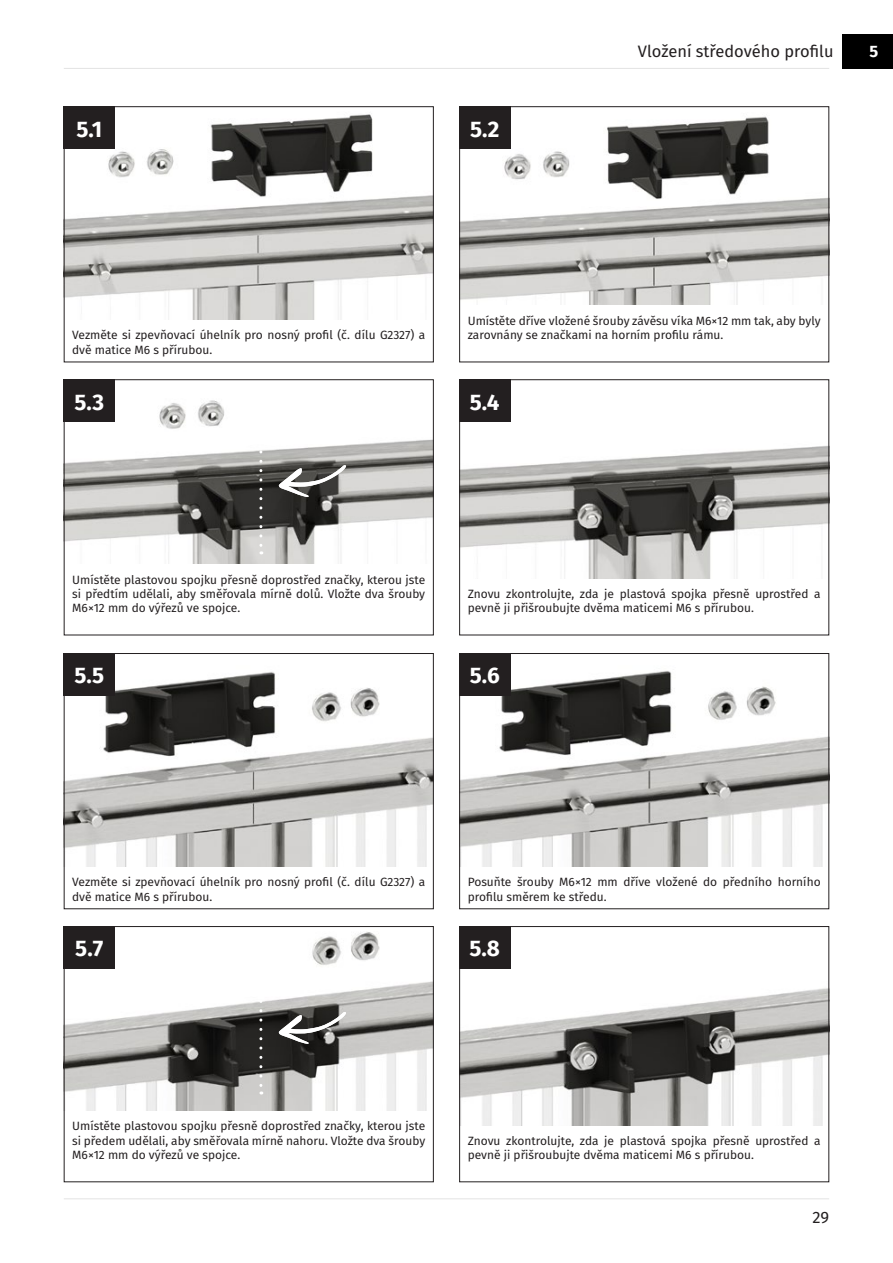
<style>
.page{position:relative;width:893px;height:1263px;background:#fff}
.page>*{position:absolute;margin:0;border:0;box-sizing:border-box;transform-origin:0 0}
.t1{font:700 22.5px "Fira Sans";color:#fff}
.t2{font:16.5px "Fira Sans";color:#231f20}
.t3{font:700 16.5px "Fira Sans";color:#fff}
.t4{font:12px/14.4px "Fira Sans";color:#231f20}
</style>
<div class="page">
<hr style="left:64px;top:1198px;width:765px;height:1px;background:#e3e3e3">
<img style="left:66px;top:114px;width:366px;height:206px">
<img style="left:66px;top:671px;width:366px;height:195px">
<img style="left:461px;top:108px;width:366px;height:197px">
<img style="left:461px;top:655px;width:366px;height:211px">
<img style="left:461px;top:381px;width:366px;height:197px">
<img style="left:461px;top:928px;width:366px;height:197px">
<img style="left:66px;top:439px;width:366px;height:125px">
<img style="left:66px;top:932px;width:366px;height:179px">
<img style="left:159px;top:400px;width:326px;height:32px">
<svg style="left:279px;top:1011px;width:67px;height:33px"></svg>
<svg style="left:279px;top:464px;width:67px;height:33px"></svg>
<div style="left:842px;top:34px;width:51px;height:34px;background:#000"></div>
<svg style="left:259px;top:452px;width:3px;height:102px"></svg>
<svg style="left:259px;top:992px;width:3px;height:102px"></svg>
<hr style="left:64px;top:68px;width:765px;height:1px;background:#e3e3e3">
<div style="left:459px;top:106px;width:370px;height:256px;border:1px solid #231f20"></div>
<div style="left:459px;top:653px;width:370px;height:256px;border:1px solid #231f20"></div>
<div style="left:459px;top:106px;width:51px;height:43px;background:#231f20"></div>
<div style="left:459px;top:653px;width:51px;height:43px;background:#231f20"></div>
<div style="left:459px;top:379px;width:370px;height:256px;border:1px solid #231f20"></div>
<div style="left:459px;top:926px;width:370px;height:256px;border:1px solid #231f20"></div>
<div style="left:459px;top:379px;width:51px;height:43px;background:#231f20"></div>
<div style="left:459px;top:926px;width:51px;height:43px;background:#231f20"></div>
<div style="left:64px;top:379px;width:370px;height:256px;border:1px solid #231f20"></div>
<div style="left:64px;top:926px;width:370px;height:256px;border:1px solid #231f20"></div>
<div style="left:64px;top:379px;width:51px;height:43px;background:#231f20"></div>
<div style="left:64px;top:926px;width:51px;height:43px;background:#231f20"></div>
<div style="left:64px;top:106px;width:370px;height:256px;border:1px solid #231f20"></div>
<div style="left:64px;top:653px;width:370px;height:256px;border:1px solid #231f20"></div>
<div style="left:64px;top:106px;width:51px;height:43px;background:#231f20"></div>
<div style="left:64px;top:653px;width:51px;height:43px;background:#231f20"></div>
<p class="t1" style="left:76px;top:110px;width:27px">5.1</p>
<p class="t1" style="left:470px;top:110px;width:31px">5.2</p>
<p class="t2" style="left:638px;top:38px;width:197px">Vložení středového profilu</p>
<p class="t3" style="left:869px;top:37px;width:10px">5</p>
<p class="t4" style="left:72px;top:328px;width:354px">Vezměte si zpevňovací úhelník pro nosný profil (č. dílu G2327) a dvě matice M6 s přírubou.</p>
<p class="t1" style="left:75px;top:383px;width:31px">5.3</p>
<p class="t4" style="left:468px;top:313px;width:354px">Umístěte dříve vložené šrouby závěsu víka M6×12 mm tak, aby byly zarovnány se značkami na horním profilu rámu.</p>
<p class="t1" style="left:470px;top:383px;width:31px">5.4</p>
<p class="t4" style="left:72px;top:572px;width:354px;text-align:justify">Umístěte plastovou spojku přesně doprostřed značky, kterou jste si předtím udělali, aby směřovala mírně dolů. Vložte dva šrouby M6×12 mm do výřezů ve spojce.</p>
<p class="t1" style="left:74px;top:657px;width:31px">5.5</p>
<p class="t4" style="left:468px;top:586px;width:354px">Znovu zkontrolujte, zda je plastová spojka přesně uprostřed a pevně ji přišroubujte dvěma maticemi M6 s přírubou.</p>
<p class="t1" style="left:470px;top:657px;width:31px">5.6</p>
<p class="t4" style="left:72px;top:874px;width:354px">Vezměte si zpevňovací úhelník pro nosný profil (č. dílu G2327) a dvě matice M6 s přírubou.</p>
<p class="t1" style="left:75px;top:930px;width:29px">5.7</p>
<p class="t4" style="left:468px;top:874px;width:354px">Posuňte šrouby M6×12 mm dříve vložené do předního horního profilu směrem ke středu.</p>
<p class="t1" style="left:469px;top:930px;width:32px">5.8</p>
<p class="t4" style="left:72px;top:1119px;width:354px;text-align:justify">Umístěte plastovou spojku přesně doprostřed značky, kterou jste si předem udělali, aby směřovala mírně nahoru. Vložte dva šrouby M6×12 mm do výřezů ve spojce.</p>
<p class="t4" style="left:468px;top:1133px;width:354px">Znovu zkontrolujte, zda je plastová spojka přesně uprostřed a pevně ji přišroubujte dvěma maticemi M6 s přírubou.</p>
<h2 class="t2" style="left:812px;top:1205px;width:18px">29</h2>
</div>
